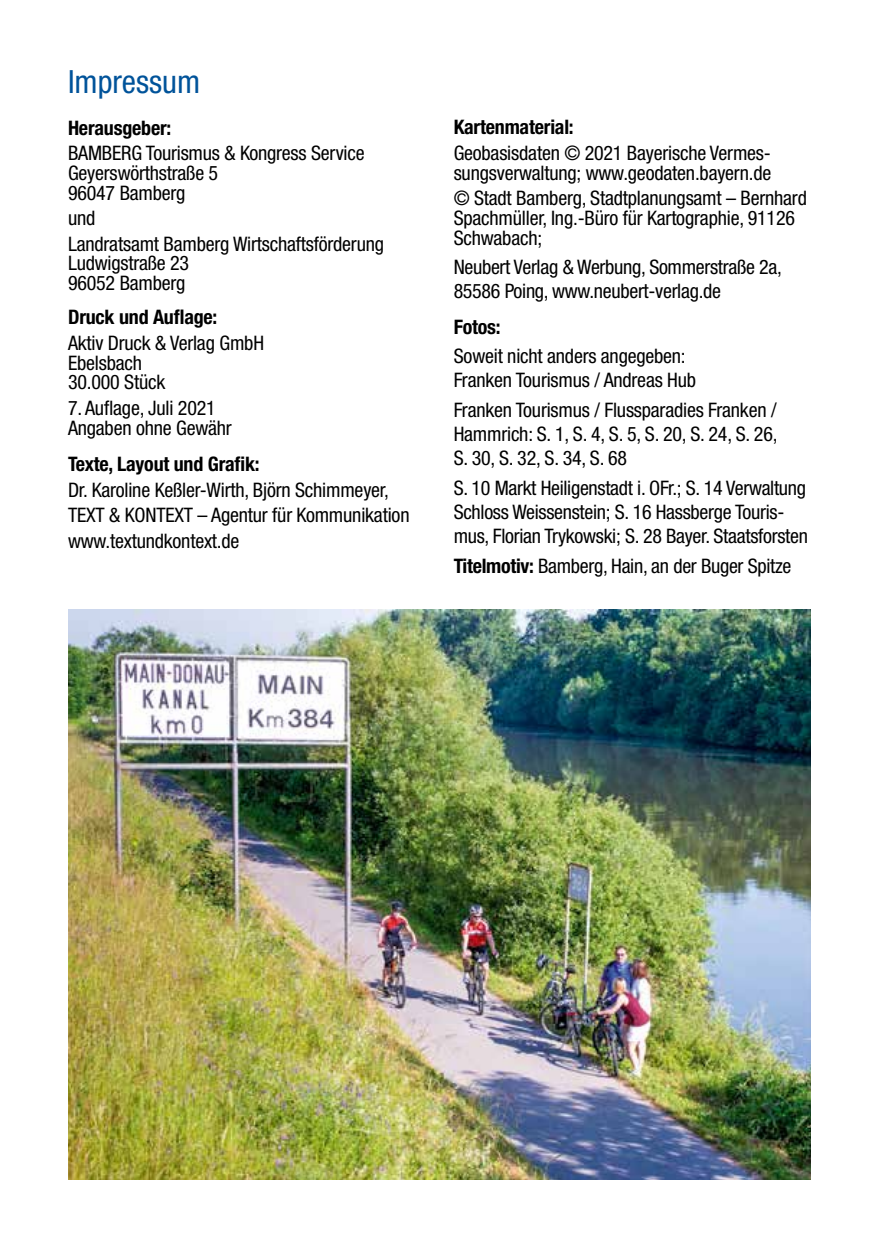
<style>
.page{position:relative;width:879px;height:1248px;background:#fff}
.page>*{position:absolute;margin:0;border:0;box-sizing:border-box;transform-origin:0 0}
.t1{font:condensed 32px "Helvetica Neue";color:#00539a}
.t2{font:condensed 20px/19.8px "Helvetica Neue";letter-spacing:-.01em;color:#000}
.t3{font:700 condensed 20px "Helvetica Neue";letter-spacing:-.01em;color:#000}
.s1{font-weight:700}
</style>
<div class="page">
<img style="left:68px;top:609px;width:743px;height:570px">
<h1 class="t1" style="left:68px;top:63px;width:134px">Impressum</h1>
<p class="t3" style="left:68px;top:115px;width:105px">Herausgeber:</p>
<p class="t2" style="left:68px;top:143px;width:298px">BAMBERG Tourismus &amp; Kongress Service<br>Geyerswörthstraße 5<br>96047 Bamberg</p>
<p class="t2" style="left:68px;top:205px;width:317px;line-height:25.4px">und<br>Landratsamt Bamberg Wirtschaftsförderung</p>
<p class="t2" style="left:68px;top:253px;width:123px">Ludwigstraße 23<br>96052 Bamberg</p>
<p class="t3" style="left:68px;top:305px;width:151px">Druck und Auflage:</p>
<p class="t2" style="left:68px;top:332px;width:198px">Aktiv Druck &amp; Verlag GmbH<br>Ebelsbach<br>30.000 Stück</p>
<p class="t2" style="left:68px;top:397px;width:165px">7. Auflage, Juli 2021<br>Angaben ohne Gewähr</p>
<p class="t3" style="left:68px;top:452px;width:193px">Texte, Layout und Grafik:</p>
<p class="t2" style="left:68px;top:477px;width:343px;line-height:25.4px">Dr. Karoline Keßler-Wirth, Björn Schimmeyer,<br>TEXT &amp; KONTEXT – Agentur für Kommunikation www.textundkontext.de</p>
<p class="t3" style="left:454px;top:115px;width:122px">Kartenmaterial:</p>
<p class="t2" style="left:454px;top:143px;width:319px">Geobasisdaten © 2021 Bayerische Vermes&shy;sungsverwaltung; www.geodaten.bayern.de</p>
<p class="t2" style="left:454px;top:188px;width:355px">© Stadt Bamberg, Stadtplanungsamt – Bernhard<br>Spachmüller, Ing.-Büro für Kartographie, 91126<br>Schwabach;</p>
<p class="t2" style="left:454px;top:255px;width:330px;line-height:24px">Neubert Verlag &amp; Werbung, Sommerstraße 2a,<br>85586 Poing, www.neubert-verlag.de</p>
<p class="t3" style="left:454px;top:314px;width:49px">Fotos:</p>
<p class="t2" style="left:454px;top:344px;width:244px;line-height:24px">Soweit nicht anders angegeben:<br>Franken Tourismus / Andreas Hub</p>
<p class="t2" style="left:454px;top:398px;width:325px;line-height:24px;text-align:justify">Franken Tourismus / Flussparadies Franken / Hammrich: S. 1, S. 4, S. 5, S. 20, S. 24, S. 26, S. 30, S. 32, S. 34, S. 68</p>
<p class="t2" style="left:454px;top:475px;width:356px;line-height:24px">S. 10 Markt Heiligenstadt i. OFr.; S. 14 Verwaltung<br>Schloss Weissenstein; S. 16 Hassberge Touris&shy;mus, Florian Trykowski; S. 28 Bayer. Staatsforsten</p>
<p class="t2" style="left:454px;top:555px;width:339px"><span class="s1">Titelmotiv:</span> Bamberg, Hain, an der Buger Spitze</p>
</div>
